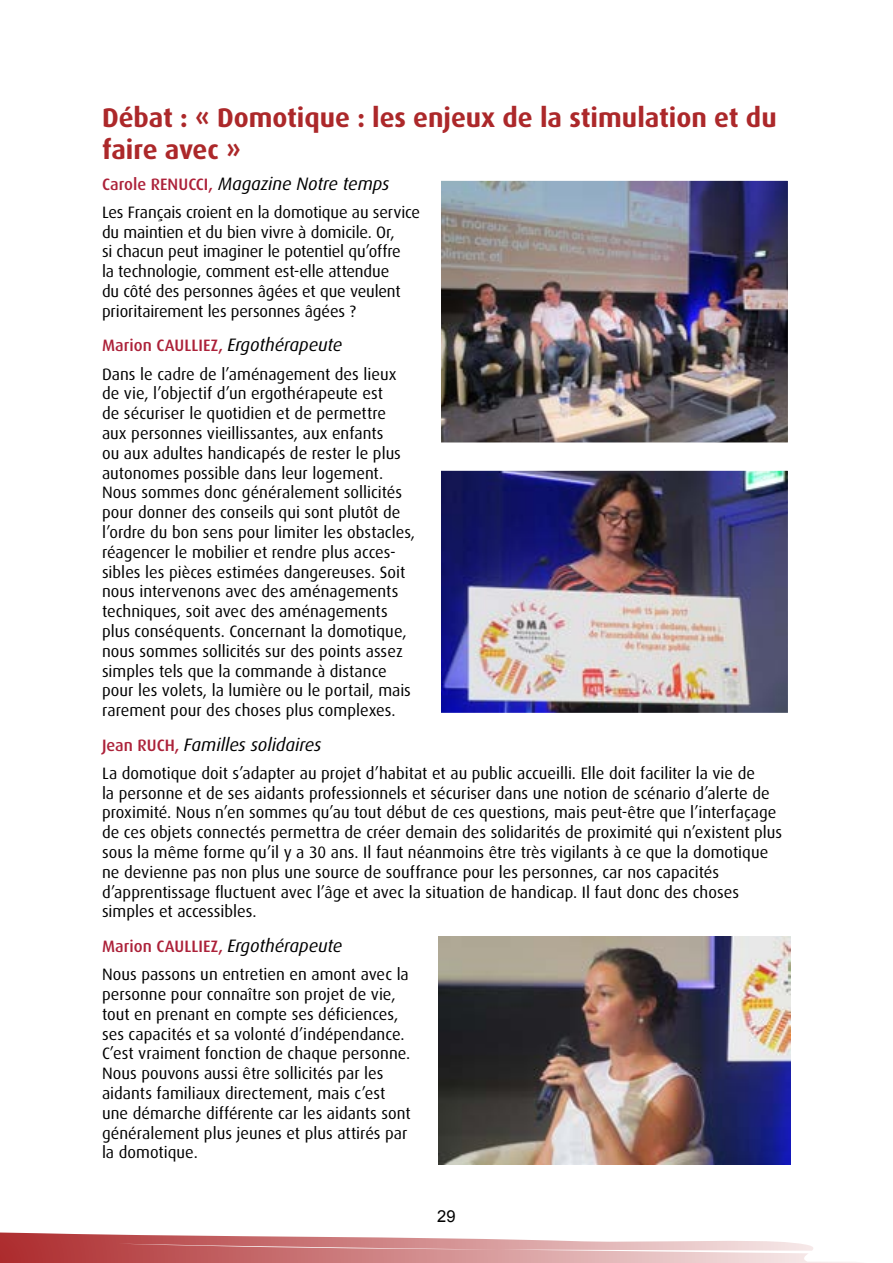
<style>
.page{position:relative;width:893px;height:1263px;background:#fff}
.page>*{position:absolute;margin:0;border:0;box-sizing:border-box;transform-origin:0 0}
.T1{font:700 27px/32.4px "Dax OT";color:#ac282a}
.Intervenant{font:italic 18px "Dax OT";letter-spacing:-.005em;color:#000}
.Texte_courant{font:16.5px/19.8px "Dax OT";color:#000}
.Intervenant-2{font:500 16.5px "Dax OT";letter-spacing:.005em;color:#ac2139}
.t1{font:16.5px "Arial";color:#000}
.s1{font-weight:500;font-style:normal;font-size:16.5px;color:#ac2139}
.s2{font-weight:400;font-style:italic;font-size:18px;color:#000}
</style>
<div class="page">
<svg style="left:0;top:1232px;width:859px;height:31px"></svg>
<img style="left:442px;top:182px;width:345px;height:259px">
<div style="left:438px;top:178px;width:353px;height:267px;border:3px solid #fff"></div>
<img style="left:442px;top:472px;width:345px;height:240px">
<div style="left:438px;top:468px;width:353px;height:248px;border:3px solid #fff"></div>
<img style="left:438px;top:936px;width:353px;height:228px">
<p class="T1" style="left:102px;top:102px;width:676px">Débat : « Domotique : les enjeux de la stimulation et du faire avec »</p>
<p class="Intervenant" style="left:102px;top:173px;width:289px"><span class="s1">Carole RENUCCI,</span> Magazine Notre temps</p>
<p class="Texte_courant" style="left:102px;top:202px;width:320px">Les Français croient en la domotique au service du maintien et du bien vivre à domicile. Or,<br>si chacun peut imaginer le potentiel qu’offre<br>la technologie, comment est-elle attendue<br>du côté des personnes âgées et que veulent prioritairement les personnes âgées ?</p>
<p class="Intervenant-2" style="left:102px;top:336px;width:242px">Marion CAULLIEZ, <span class="s2">Ergothérapeute</span></p>
<p class="Texte_courant" style="left:102px;top:364px;width:315px">Dans le cadre de l’aménagement des lieux de vie, l’objectif d’un ergothérapeute est<br>de sécuriser le quotidien et de permettre<br>aux personnes vieillissantes, aux enfants<br>ou aux adultes handicapés de rester le plus autonomes possible dans leur logement.<br>Nous sommes donc généralement sollicités pour donner des conseils qui sont plutôt de l’ordre du bon sens pour limiter les obstacles, réagencer le mobilier et rendre plus acces&shy;sibles les pièces estimées dangereuses. Soit nous intervenons avec des aménagements techniques, soit avec des aménagements plus conséquents. Concernant la domotique, nous sommes sollicités sur des points assez simples tels que la commande à distance pour les volets, la lumière ou le portail, mais rarement pour des choses plus complexes.</p>
<p class="Intervenant" style="left:102px;top:734px;width:221px"><span class="s1">Jean RUCH,</span> Familles solidaires</p>
<p class="Texte_courant" style="left:102px;top:763px;width:682px">La domotique doit s’adapter au projet d’habitat et au public accueilli. Elle doit faciliter la vie de<br>la personne et de ses aidants professionnels et sécuriser dans une notion de scénario d’alerte de proximité. Nous n’en sommes qu’au tout début de ces questions, mais peut-être que l’interfaçage de ces objets connectés permettra de créer demain des solidarités de proximité qui n’existent plus sous la même forme qu’il y a 30 ans. Il faut néanmoins être très vigilants à ce que la domotique ne devienne pas non plus une source de souffrance pour les personnes, car nos capacités d’apprentissage fluctuent avec l’âge et avec la situation de handicap. Il faut donc des choses simples et accessibles.</p>
<p class="Intervenant-2" style="left:102px;top:937px;width:242px">Marion CAULLIEZ, <span class="s2">Ergothérapeute</span></p>
<p class="Texte_courant" style="left:102px;top:965px;width:310px">Nous passons un entretien en amont avec la personne pour connaître son projet de vie, tout en prenant en compte ses déficiences, ses capacités et sa volonté d’indépendance.<br>C’est vraiment fonction de chaque personne.<br>Nous pouvons aussi être sollicités par les aidants familiaux directement, mais c’est une démarche différente car les aidants sont généralement plus jeunes et plus attirés par la domotique.</p>
<p class="t1" style="left:437px;top:1205px;width:20px">29</p>
</div>
